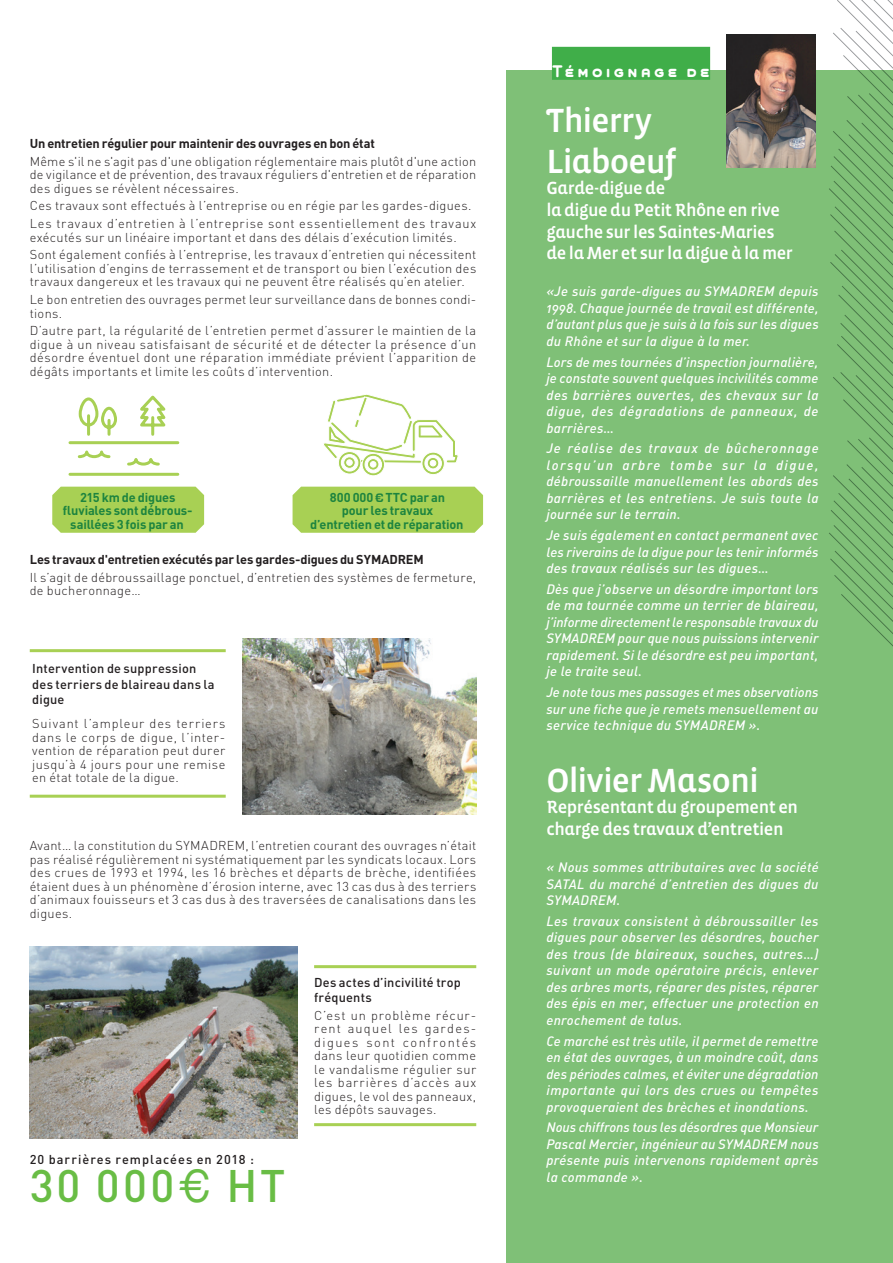
<style>
.page{position:relative;width:893px;height:1263px;background:#fff}
.page>*{position:absolute;margin:0;border:0;box-sizing:border-box;transform-origin:0 0}
.t1{font:500 45px "DIN";letter-spacing:.07em;color:#69bd45}
.t2{font:34.35px/41.2px "Vista Sans Alt Med";letter-spacing:-.03em;color:#fff}
.t3{font:18px/21.6px "Vista Sans Alt Med";letter-spacing:-.025em;color:#fff}
.t4{font:700 15px "Grover Caps";letter-spacing:.135em;color:#fff}
.t5{font:13.5px/16.5px "DIN Medium Italic Alt";letter-spacing:.025em;color:#fff;text-align:justify}
.t6{font:300 12.75px/13.5px "DIN";letter-spacing:.025em;color:#231f20;text-align:justify}
.t7{font:300 12.75px/17.7px "DIN";letter-spacing:.045em;color:#231f20}
.t8{font:700 12.75px "DIN";letter-spacing:-.015em;color:#231f20}
.t9{font:700 12.75px/13.5px "DIN";letter-spacing:-.01em;color:#1d843f;text-align:center}
.t10{font:500 12.75px/15.3px "DIN";letter-spacing:.015em;color:#231f20}
.t11{font:500 12.75px "DIN";letter-spacing:.075em;color:#231f20}
.s1{font-family:"Eurostile"}
.s2{font-family:"Helvetica";font-weight:400}
</style>
<div class="page">
<div style="left:506px;top:70px;width:387px;height:1193px;background:#7fc077"></div>
<svg style="left:829px;top:0;width:64px;height:647px"></svg>
<div style="left:552px;top:47px;width:158px;height:33px;background:#40ae49"></div>
<img style="left:727px;top:35px;width:88px;height:132px">
<img style="left:242px;top:639px;width:234px;height:175px">
<img style="left:30px;top:946px;width:268px;height:192px">
<div style="left:52px;top:487px;width:152px;height:46px;background:#a8d054"></div>
<div style="left:293px;top:487px;width:190px;height:46px;background:#a8d054"></div>
<svg style="left:68px;top:395px;width:112px;height:81px"></svg>
<svg style="left:324px;top:394px;width:134px;height:82px"></svg>
<hr style="left:30px;top:649px;width:196px;height:3px;background:#a8d054">
<hr style="left:30px;top:795px;width:196px;height:3px;background:#a8d054">
<hr style="left:314px;top:965px;width:162px;height:3px;background:#a8d054">
<hr style="left:314px;top:1123px;width:162px;height:3px;background:#a8d054">
<p class="t8" style="left:30px;top:135px;width:347px">Un entretien régulier pour maintenir des ouvrages en bon état</p>
<p class="t6" style="left:30px;top:154px;width:448px">même s'il ne s'agit pas d'une obligation réglementaire mais plutôt d'une action de vigilance et de prévention, des travaux réguliers d'entretien et de réparation des digues se révèlent nécessaires.</p>
<p class="t7" style="left:30px;top:197px;width:448px">Ces travaux sont effectués à l’entreprise ou en régie par les gardes-digues.<br>Les travaux d’entretien à l’entreprise sont essentiellement des travaux</p>
<p class="t6" style="left:30px;top:228px;width:448px;line-height:17.7px">exécutés sur un linéaire important et dans des délais d’exécution limités. sont également confiés à l’entreprise, les travaux d’entretien qui nécessitent</p>
<p class="t6" style="left:30px;top:261px;width:448px">l’utilisation d’engins de terrassement et de transport ou bien l’exécution des travaux dangereux et les travaux qui ne peuvent être réalisés qu’en atelier.</p>
<p class="t6" style="left:30px;top:293px;width:448px">Le bon entretien des ouvrages permet leur surveillance dans de bonnes condi&shy;tions.</p>
<p class="t6" style="left:30px;top:324px;width:448px">D’autre part, la régularité de l’entretien permet d’assurer le maintien de la digue à un niveau satisfaisant de sécurité et de détecter la présence d’un désordre éventuel dont une réparation immédiate prévient l’apparition de dégâts importants et limite les coûts d’intervention.</p>
<p class="t9" style="left:63px;top:490px;width:131px">215 km de digues fluviales sont débrous&shy;saillées 3 fois par an</p>
<p class="t9" style="left:310px;top:490px;width:155px">800 000 <span class="s1">€</span> TTC par an<br>pour les travaux d’entretien et de réparation</p>
<p class="t8" style="left:30px;top:551px;width:396px">Les travaux d'entretien exécutés par les gardes-digues du SYMADREM</p>
<p class="t6" style="left:30px;top:570px;width:448px">Il s’agit de débroussaillage ponctuel, d’entretien des systèmes de fermeture, de bucheronnage…</p>
<p class="t10" style="left:32px;top:660px;width:184px">Intervention de suppression des terriers de blaireau dans la digue</p>
<p class="t6" style="left:32px;top:717px;width:195px">suivant l’ampleur des terriers dans le corps de digue, l’inter&shy;vention de réparation peut durer jusqu’à 4 jours pour une remise en état totale de la digue.</p>
<p class="t6" style="left:30px;top:839px;width:448px">Avant… la constitution du symADrEm, l’entretien courant des ouvrages n’était pas réalisé régulièrement ni systématiquement par les syndicats locaux. Lors des crues de 1993 et 1994, les 16 brèches et départs de brèche, identifiées étaient dues à un phénomène d’érosion interne, avec 13 cas dus à des terriers d’animaux fouisseurs et 3 cas dus à des traversées de canalisations dans les digues.</p>
<p class="t11" style="left:30px;top:1151px;width:226px">20 barrières remplacées en 2018 :</p>
<h1 class="t1" style="left:30px;top:1157px;width:257px">30 000<span class="s2">€</span> HT</h1>
<p class="t10" style="left:314px;top:974px;width:148px">Des actes d’incivilité trop fréquents</p>
<p class="t6" style="left:314px;top:1008px;width:164px">C’est un problème récur&shy;rent auquel les gardes&shy;digues sont confrontés dans leur quotidien comme le vandalisme régulier sur les barrières d’accès aux digues, le vol des panneaux, les dépôts sauvages.</p>
<p class="t4" style="left:552px;top:61px;width:160px">Témoignage de</p>
<h2 class="t2" style="left:546px;top:100px;width:132px">Thierry<br>Liaboeuf</h2>
<h3 class="t3" style="left:546px;top:178px;width:248px">Garde-digue de<br>la digue du Petit Rhône en rive gauche sur les Saintes-Maries de la Mer et sur la digue à la mer</h3>
<p class="t5" style="left:546px;top:283px;width:274px">«Je suis garde-digues au SYMADREM depuis 1998. Chaque journée de travail est différente, d’autant plus que je suis à la fois sur les digues du Rhône et sur la digue à la mer.</p>
<p class="t5" style="left:546px;top:353px;width:274px">Lors de mes tournées d’inspection journalière, je constate souvent quelques incivilités comme des barrières ouvertes, des chevaux sur la digue, des dégradations de panneaux, de barrières…</p>
<p class="t5" style="left:546px;top:440px;width:274px">Je réalise des travaux de bûcheronnage lorsqu’un arbre tombe sur la digue, débroussaille manuellement les abords des barrières et les entretiens. Je suis toute la journée sur le terrain.</p>
<p class="t5" style="left:546px;top:527px;width:274px">Je suis également en contact permanent avec les riverains de la digue pour les tenir informés des travaux réalisés sur les digues…</p>
<p class="t5" style="left:546px;top:580px;width:274px">Dès que j’observe un désordre important lors de ma tournée comme un terrier de blaireau, j’informe directement le responsable travaux du SYMADREM pour que nous puissions intervenir rapidement. Si le désordre est peu important, je le traite seul.</p>
<p class="t5" style="left:546px;top:684px;width:274px">Je note tous mes passages et mes observations sur une fiche que je remets mensuellement au service technique du SYMADREM ».</p>
<h2 class="t2" style="left:546px;top:760px;width:214px">Olivier Masoni</h2>
<h3 class="t3" style="left:546px;top:797px;width:253px">Représentant du groupement en charge des travaux d’entretien</h3>
<p class="t5" style="left:546px;top:858px;width:274px">« Nous sommes attributaires avec la société SATAL du marché d’entretien des digues du SYMADREM.</p>
<p class="t5" style="left:546px;top:912px;width:274px">Les travaux consistent à débroussailler les digues pour observer les désordres, boucher des trous (de blaireaux, souches, autres…) suivant un mode opératoire précis, enlever des arbres morts, réparer des pistes, réparer des épis en mer, effectuer une protection en enrochement de talus.</p>
<p class="t5" style="left:546px;top:1032px;width:274px">Ce marché est très utile, il permet de remettre en état des ouvrages, à un moindre coût, dans des périodes calmes, et éviter une dégradation importante qui lors des crues ou tempêtes provoqueraient des brèches et inondations.</p>
<p class="t5" style="left:546px;top:1119px;width:274px">Nous chiffrons tous les désordres que Monsieur Pascal Mercier, ingénieur au SYMADREM nous présente puis intervenons rapidement après la commande ».</p>
</div>
